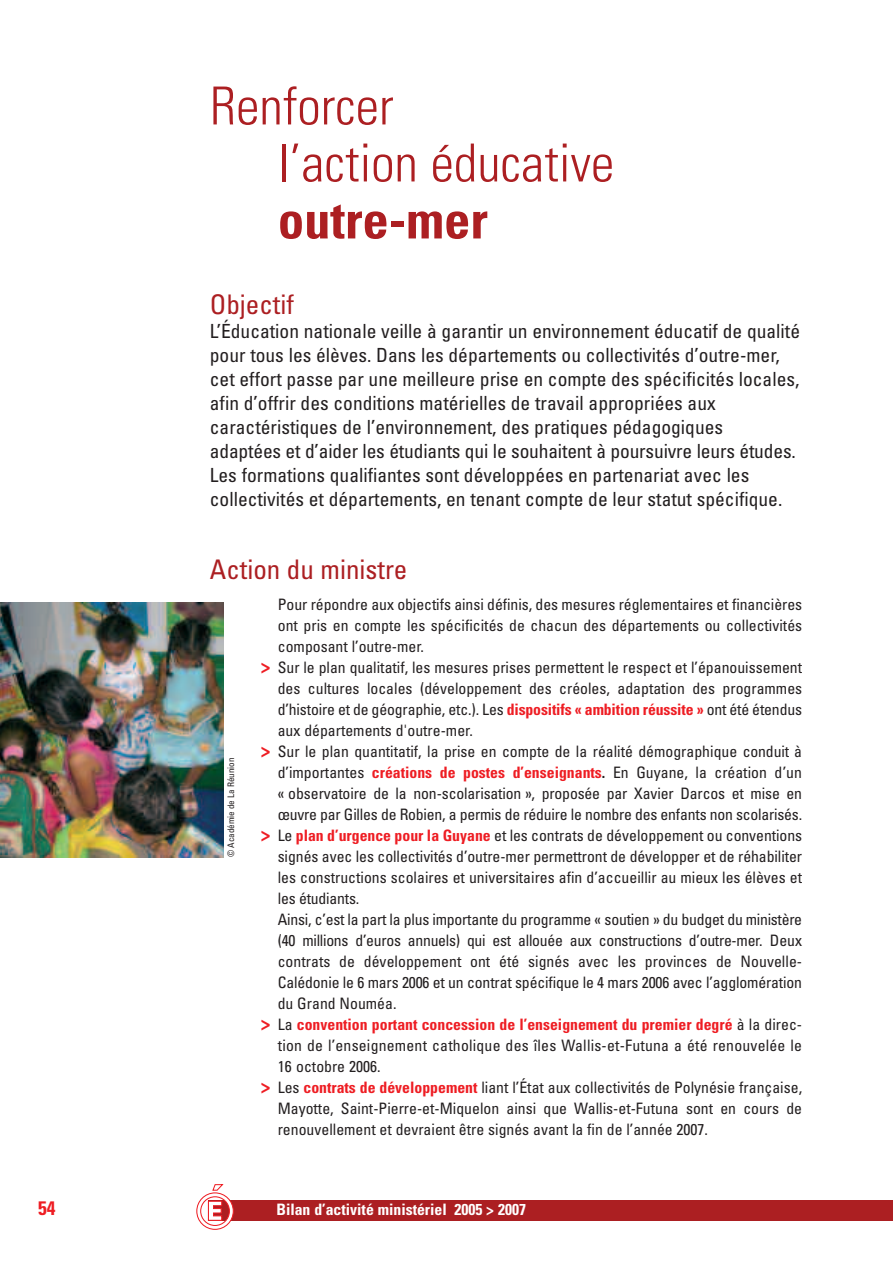
<style>
.page{position:relative;width:893px;height:1263px;background:#fff}
.page>*{position:absolute;margin:0;border:0;box-sizing:border-box;transform-origin:0 0}
.t1{font:300 condensed 52.5px/57px "Univers";color:#ac1f22}
.t2{font:700 condensed 52.5px "Univers";color:#ac1f22}
.t3{font:condensed 27px "Univers";color:#ac1f22}
.t4{font:condensed 19.5px/24px "Univers";color:#231f20}
.t5{font:700 condensed 19.5px "Univers";color:#ee1d23}
.t6{font:condensed 15.75px "Univers";color:#231f20}
.t7{font:condensed 15.75px "Univers";letter-spacing:-.02em;color:#231f20}
.t8{font:700 condensed 15.75px "Univers";color:#ee1d23}
.t9{font:700 condensed 15.75px "Univers";color:#fff}
.t10{font:condensed 9px "Univers";color:#231f20}
.s1{font-weight:700;font-size:19.5px;color:#ee1d23}
.s2{font-weight:700;color:#ee1d23}
.s3{font-weight:700}
.s4{font-size:19.5px}
.s5{font-weight:400;color:#231f20}
</style>
<div class="page">
<div style="left:208px;top:1200px;width:685px;height:20px;background:#ac1f22"></div>
<svg style="left:196px;top:1184px;width:38px;height:46px"></svg>
<img style="left:0;top:602px;width:224px;height:255px">
<h1 class="t1" style="left:278px;top:82px;width:338px;text-indent:-68px">Renforcer<br>l’action éducative</h1>
<h1 class="t2" style="left:278px;top:201px;width:211px">outre-mer</h1>
<h2 class="t3" style="left:210px;top:294px;width:85px">Objectif</h2>
<p class="t4" style="left:210px;top:320px;width:592px">L’Éducation nationale veille à garantir un environnement éducatif de qualité pour tous les élèves. Dans les départements ou collectivités d’outre-mer, cet effort passe par une meilleure prise en compte des spécificités locales, afin d’offrir des conditions matérielles de travail appropriées aux caractéristiques de l’environnement, des pratiques pédagogiques<br>adaptées et d’aider les étudiants qui le souhaitent à poursuivre leurs études.<br>Les formations qualifiantes sont développées en partenariat avec les collectivités et départements, en tenant compte de leur statut spécifique.</p>
<h2 class="t3" style="left:210px;top:559px;width:199px">Action du ministre</h2>
<p class="t6" style="left:278px;top:599px;width:526px">Pour répondre aux objectifs ainsi définis, des mesures réglementaires et financières</p>
<p class="t6" style="left:278px;top:620px;width:526px">ont pris en compte les spécificités de chacun des départements ou collectivités</p>
<p class="t6" style="left:278px;top:641px;width:148px">composant l’outre-mer.</p>
<p class="t6" style="left:261px;top:662px;width:543px"><span class="s1">&gt;</span> Sur le plan qualitatif, les mesures prises permettent le respect et l’épanouissement</p>
<p class="t6" style="left:278px;top:683px;width:526px">des cultures locales (développement des créoles, adaptation des programmes</p>
<p class="t6" style="left:278px;top:704px;width:526px">d’histoire et de géographie, etc.). Les <span class="s2">dispositifs « ambition réussite »</span> ont été étendus</p>
<p class="t6" style="left:278px;top:725px;width:197px">aux départements d'outre-mer.</p>
<p class="t6" style="left:261px;top:746px;width:543px"><span class="s1">&gt;</span> Sur le plan quantitatif, la prise en compte de la réalité démographique conduit à</p>
<p class="t6" style="left:278px;top:767px;width:526px">d’importantes <span class="s2">créations de postes d’enseignants</span><span class="s3">.</span> En Guyane, la création d’un</p>
<p class="t6" style="left:278px;top:788px;width:526px">« observatoire de la non-scolarisation », proposée par Xavier Darcos et mise en</p>
<p class="t6" style="left:278px;top:809px;width:526px">œuvre par Gilles de Robien, a permis de réduire le nombre des enfants non scolarisés.</p>
<p class="t6" style="left:261px;top:830px;width:543px"><span class="s1">&gt;</span> Le <span class="s2">plan d’urgence pour la Guyane</span> et les contrats de développement ou conventions</p>
<p class="t6" style="left:278px;top:851px;width:526px">signés avec les collectivités d’outre-mer permettront de développer et de réhabiliter</p>
<p class="t6" style="left:278px;top:872px;width:526px">les constructions scolaires et universitaires afin d’accueillir au mieux les élèves et</p>
<p class="t6" style="left:278px;top:893px;width:83px">les étudiants.</p>
<p class="t6" style="left:278px;top:914px;width:526px">Ainsi, c’est la part la plus importante du programme « soutien » du budget du ministère</p>
<p class="t7" style="left:278px;top:935px;width:526px">(40 millions d’euros annuels) qui est allouée aux constructions d’outre-mer. Deux</p>
<p class="t6" style="left:278px;top:956px;width:526px">contrats de développement ont été signés avec les provinces de Nouvelle-</p>
<p class="t6" style="left:278px;top:977px;width:526px">Calédonie le 6 mars 2006 et un contrat spécifique le 4 mars 2006 avec l’agglomération</p>
<p class="t6" style="left:278px;top:998px;width:120px">du Grand Nouméa.</p>
<p class="t8" style="left:261px;top:1019px;width:543px"><span class="s4">&gt;</span> <span class="s5">La</span> convention portant concession de l’enseignement du premier degré <span class="s5">à la direc-</span></p>
<p class="t6" style="left:278px;top:1040px;width:526px">tion de l’enseignement catholique des îles Wallis-et-Futuna a été renouvelée le</p>
<p class="t6" style="left:278px;top:1061px;width:104px">16 octobre 2006.</p>
<p class="t6" style="left:261px;top:1082px;width:543px"><span class="s1">&gt;</span> Les <span class="s2">contrats de développement</span> liant l’État aux collectivités de Polynésie française,</p>
<p class="t6" style="left:278px;top:1103px;width:526px">Mayotte, Saint-Pierre-et-Miquelon ainsi que Wallis-et-Futuna sont en cours de</p>
<p class="t6" style="left:278px;top:1124px;width:432px">renouvellement et devraient être signés avant la fin de l’année 2007.</p>
<p class="t10" style="left:228px;top:857px;width:101px;rotate:-90deg">© Académie de La Réunion</p>
<p class="t5" style="left:38px;top:1201px;width:19px">54</p>
<p class="t9" style="left:276px;top:1203px;width:251px">Bilan d’activité ministériel 2005 &gt; 2007</p>
</div>
